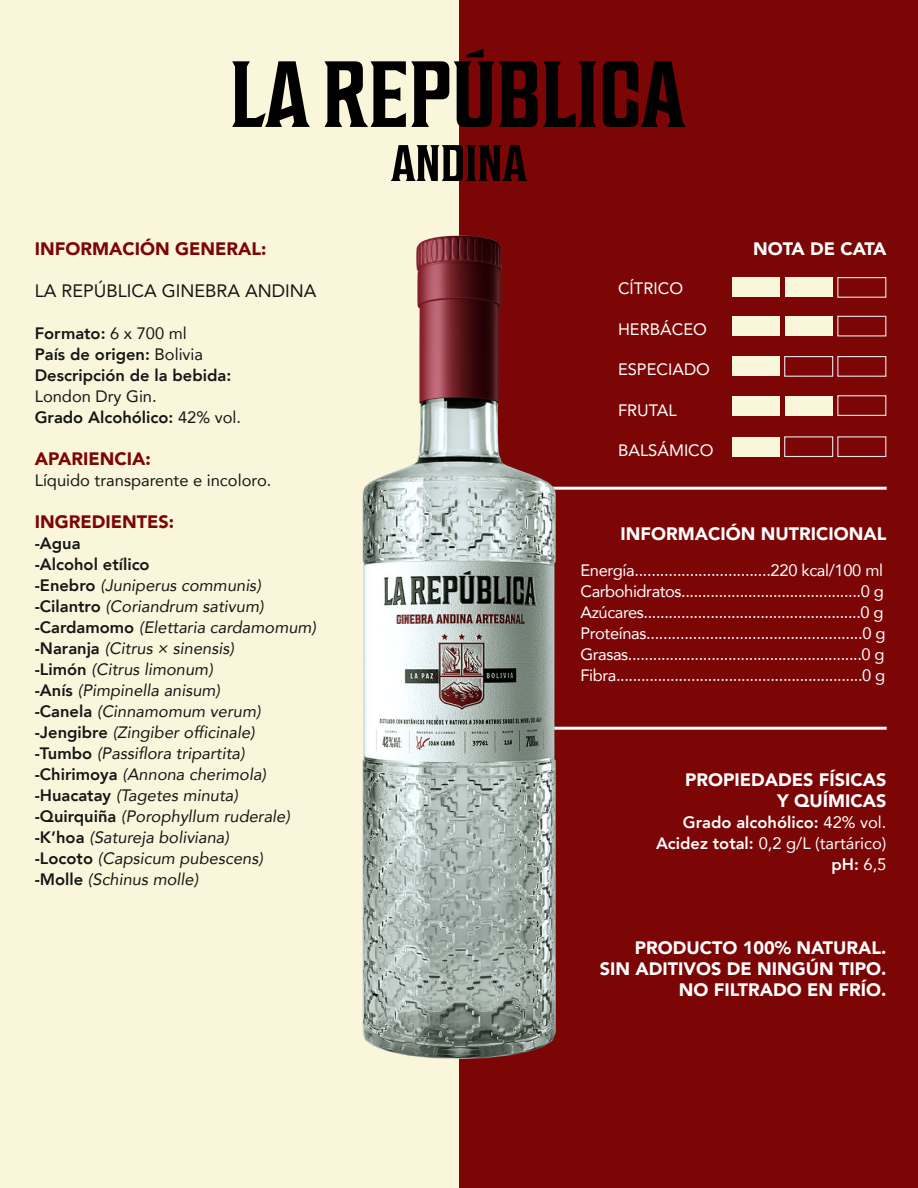
<style>
.page{position:relative;width:918px;height:1188px;background:#fff}
.page>*{position:absolute;margin:0;border:0;box-sizing:border-box;transform-origin:0 0}
.t1{font:51.3px "Sheepman";color:#000}
.t2{font:900 18px/21px "Avenir";color:#fff;text-align:right}
.t3{font:900 18px "Avenir";color:#7c0505}
.t4{font:18px "Avenir";color:#161616}
.t5{font:italic 16.5px/21px "Avenir";color:#161616}
.t6{font:16.5px/21px "Avenir";letter-spacing:-.02em;color:#fff}
.t7{font:16.5px/21px "Avenir";color:#161616}
.t8{font:800 16.5px/21px "Avenir";color:#fff;text-align:right}
.t9{font:800 16.5px/21px "Avenir";color:#161616}
.t10{font:16.5px "Avenir";color:#fff}
.s1{font-weight:400}
.s2{font-weight:800}
.s3{font-weight:800;font-style:normal}
</style>
<div class="page">
<div style="left:459px;top:0;width:459px;height:1188px;background:#7c0505"></div>
<div style="left:0;top:0;width:459px;height:1188px;background:#faf6db"></div>
<div style="left:732px;top:278px;width:48px;height:19px;background:#faf6db"></div>
<div style="left:732px;top:316px;width:48px;height:20px;background:#faf6db"></div>
<div style="left:732px;top:357px;width:48px;height:19px;background:#faf6db"></div>
<div style="left:732px;top:396px;width:48px;height:19px;background:#faf6db"></div>
<div style="left:732px;top:437px;width:48px;height:19px;background:#faf6db"></div>
<div style="left:785px;top:278px;width:48px;height:19px;background:#faf6db"></div>
<div style="left:785px;top:316px;width:48px;height:20px;background:#faf6db"></div>
<div style="left:784px;top:356px;width:49px;height:21px;border:1px solid #e6e6e6"></div>
<div style="left:785px;top:396px;width:48px;height:19px;background:#faf6db"></div>
<div style="left:784px;top:436px;width:49px;height:21px;border:1px solid #e6e6e6"></div>
<div style="left:837px;top:277px;width:49px;height:21px;border:1px solid #e6e6e6"></div>
<div style="left:837px;top:316px;width:49px;height:20px;border:1px solid #e6e6e6"></div>
<div style="left:837px;top:356px;width:49px;height:21px;border:1px solid #e6e6e6"></div>
<div style="left:837px;top:395px;width:49px;height:21px;border:1px solid #e6e6e6"></div>
<div style="left:837px;top:436px;width:49px;height:21px;border:1px solid #e6e6e6"></div>
<hr style="left:495px;top:487px;width:392px;height:3px;background:#fff">
<hr style="left:495px;top:727px;width:392px;height:3px;background:#fff">
<img style="left:362px;top:235px;width:210px;height:824px">
<svg style="left:232px;top:61px;width:78px;height:66px"></svg>
<svg style="left:603px;top:61px;width:83px;height:66px"></svg>
<svg style="left:325px;top:49px;width:271px;height:78px"></svg>
<p class="t3" style="left:35px;top:233px;width:233px">INFORMACIÓN GENERAL:</p>
<p class="t4" style="left:35px;top:276px;width:283px">LA REPÚBLICA GINEBRA ANDINA</p>
<p class="t9" style="left:35px;top:323px;width:198px">Formato: <span class="s1">6 x 700 ml<br></span>País de origen: <span class="s1">Bolivia<br></span>Descripción de la bebida:</p>
<p class="t7" style="left:35px;top:385px;width:208px">London Dry Gin.<br><span class="s2">Grado Alcohólico:</span> 42% vol.</p>
<p class="t3" style="left:35px;top:443px;width:118px">APARIENCIA:</p>
<p class="t7" style="left:35px;top:469px;width:238px">Líquido transparente e incoloro.</p>
<p class="t3" style="left:35px;top:506px;width:141px">INGREDIENTES:</p>
<p class="t5" style="left:35px;top:533px;width:283px"><span class="s3">-Agua<br>-Alcohol etílico<br>-Enebro</span> (Juniperus communis) <span class="s3">-Cilantro</span> (Coriandrum sativum) <span class="s3">-Cardamomo</span> (Elettaria cardamomum) <span class="s3">-Naranja</span> (Citrus × sinensis)<br><span class="s3">-Limón</span> (Citrus limonum)<br><span class="s3">-Anís</span> (Pimpinella anisum)<br><span class="s3">-Canela</span> (Cinnamomum verum) <span class="s3">-Jengibre</span> (Zingiber officinale) <span class="s3">-Tumbo</span> (Passiflora tripartita) <span class="s3">-Chirimoya</span> (Annona cherimola) <span class="s3">-Huacatay</span> (Tagetes minuta) <span class="s3">-Quirquiña</span> (Porophyllum ruderale) <span class="s3">-K’hoa</span> (Satureja boliviana)<br><span class="s3">-Locoto</span> (Capsicum pubescens)<br><span class="s3">-Molle</span> (Schinus molle)</p>
<h1 class="t1" style="left:391px;top:137px;width:137px">ANDINA</h1>
<p class="t10" style="left:618px;top:275px;width:67px">CÍTRICO</p>
<p class="t10" style="left:618px;top:316px;width:90px">HERBÁCEO</p>
<p class="t10" style="left:618px;top:356px;width:94px">ESPECIADO</p>
<p class="t6" style="left:618px;top:399px;width:60px">FRUTAL</p>
<p class="t10" style="left:618px;top:438px;width:97px">BALSÁMICO</p>
<p class="t2" style="left:753px;top:238px;width:135px">NOTA DE CATA</p>
<p class="t2" style="left:621px;top:523px;width:267px">INFORMACIÓN NUTRICIONAL</p>
<p class="t6" style="left:580px;top:560px;width:307px">Energía................................220 kcal/100 ml Carbohidratos...........................................0 g Azúcares....................................................0 g Proteínas...................................................0 g Grasas........................................................0 g Fibra...........................................................0 g</p>
<p class="t2" style="left:685px;top:769px;width:203px">PROPIEDADES FÍSICAS<br>Y QUÍMICAS</p>
<p class="t8" style="left:656px;top:812px;width:232px">Grado alcohólico: <span class="s1">42% vol.<br></span>Acidez total: <span class="s1">0,2 g/L (tartárico) </span>pH: <span class="s1">6,5</span></p>
<p class="t2" style="left:600px;top:937px;width:288px">PRODUCTO 100% NATURAL.<br>SIN ADITIVOS DE NINGÚN TIPO.<br>NO FILTRADO EN FRÍO.</p>
</div>
